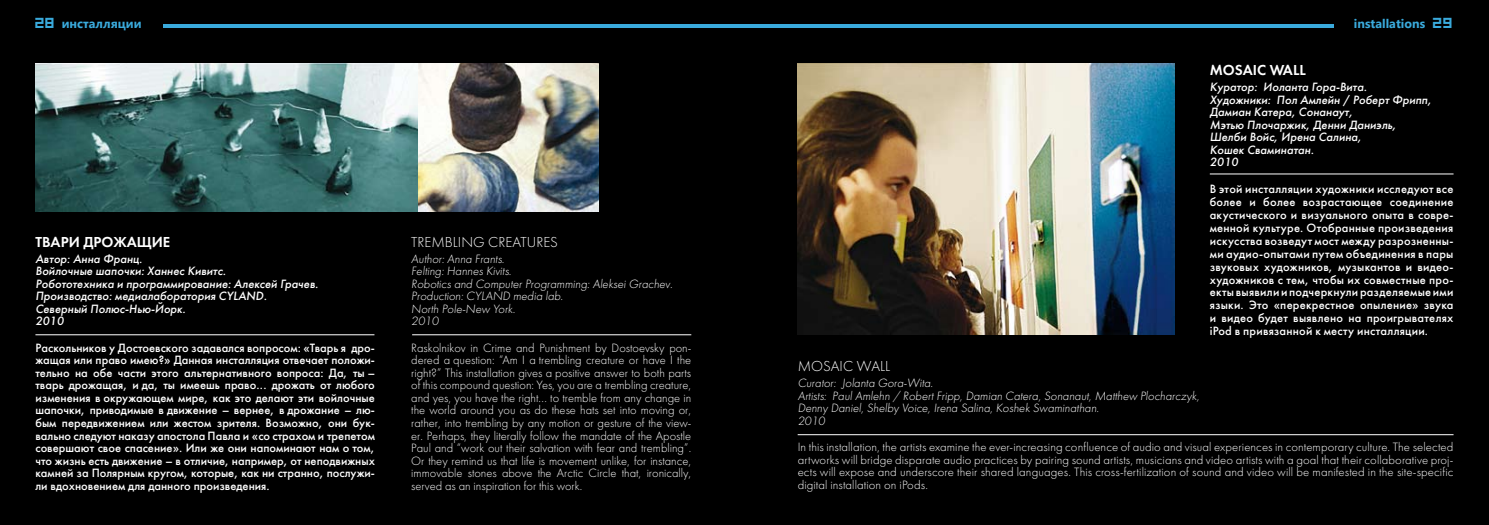
<style>
.page{position:relative;width:1489px;height:525px;background:#fff}
.page>*{position:absolute;margin:0;border:0;box-sizing:border-box;transform-origin:0 0}
.t1{font:15px "Futura Light C";color:#fff}
.t2{font:15px "Futura Demi C";color:#fff}
.t3{font:12.5px/12.5px "Futura Medium C";color:#fff;text-align:justify}
.t4{font:12.5px/12.5px "Futura Light C";color:#fff;text-align:justify}
.t5{font:italic 12.5px/12.5px "Futura Medium C";color:#fff}
.t6{font:italic 12.5px/12.5px "Futura Light C";color:#fff}
.t7{font:700 12.5px "Segoe UI";color:#3aaadc}
.s1{font-family:"hooge 05 55 Cyr 2";font-weight:400;font-size:16.25px}
</style>
<div class="page">
<div style="left:0;top:0;width:744px;height:524px;background:#000"></div>
<hr style="left:163px;top:24px;width:581px;height:4px;background:#3aaadc">
<div style="left:744px;top:0;width:744px;height:524px;background:#000"></div>
<hr style="left:744px;top:24px;width:589px;height:4px;background:#3aaadc">
<hr style="left:35px;top:334px;width:339px;height:1px;background:#fff">
<hr style="left:412px;top:334px;width:279px;height:1px;background:#fff">
<img style="left:35px;top:64px;width:563px;height:147px">
<hr style="left:797px;top:434px;width:656px;height:1px;background:#fff">
<hr style="left:1209px;top:174px;width:244px;height:1px;background:#fff">
<img style="left:797px;top:64px;width:377px;height:270px">
<p class="t7" style="left:35px;top:14px;width:108px"><span class="s1">28</span> инсталляции</p>
<p class="t7" style="left:1353px;top:14px;width:101px">installations <span class="s1">29</span></p>
<p class="t2" style="left:35px;top:232px;width:136px">ТВАРИ ДРОЖАЩИЕ</p>
<p class="t5" style="left:35px;top:252px;width:284px">Автор: Анна Франц.<br>Войлочные шапочки: Ханнес Кивитс.<br>Робототехника и программирование: Алексей Грачев.<br>Производство: медиалаборатория CYLAND.<br>Северный Полюс-Нью-Йорк.<br>2010</p>
<p class="t3" style="left:35px;top:341px;width:341px">Раскольников у Достоевского задавался вопросом: «Тварь я дро&shy;жащая или право имею?» Данная инсталляция отвечает положи&shy;тельно на обе части этого альтернативного вопроса: Да, ты – тварь дрожащая, и да, ты имеешь право... дрожать от любого изменения в окружающем мире, как это делают эти войлочные шапочки, приводимые в движение – вернее, в дрожание – лю&shy;бым передвижением или жестом зрителя. Возможно, они бук&shy;вально следуют наказу апостола Павла и «со страхом и трепетом совершают свое спасение». Или же они напоминают нам о том, что жизнь есть движение – в отличие, например, от неподвижных камней за Полярным кругом, которые, как ни странно, послужи&shy;ли вдохновением для данного произведения.</p>
<p class="t1" style="left:411px;top:233px;width:148px">TREMBLING CREATURES</p>
<p class="t6" style="left:411px;top:252px;width:263px">Author: Anna Frants.<br>Felting: Hannes Kivits.<br>Robotics and Computer Programming: Aleksei Grachev.<br>Production: CYLAND media lab.<br>North Pole-New York.<br>2010</p>
<p class="t4" style="left:411px;top:341px;width:281px">Raskolnikov in Crime and Punishment by Dostoevsky pon&shy;dered a question: “Am I a trembling creature or have I the right?” This installation gives a positive answer to both parts of this compound question: Yes, you are a trembling creature, and yes, you have the right... to tremble from any change in the world around you as do these hats set into moving or, rather, into trembling by any motion or gesture of the view&shy;er. Perhaps, they literally follow the mandate of the Apostle Paul and “work out their salvation with fear and trembling”.<br>Or they remind us that life is movement unlike, for instance, immovable stones above the Arctic Circle that, ironically, served as an inspiration for this work.</p>
<p class="t2" style="left:1209px;top:61px;width:97px">MOSAIC WALL</p>
<p class="t5" style="left:1209px;top:81px;width:223px">Куратор: Иоланта Гора-Вита.<br>Художники: Пол Амлейн / Роберт Фрипп,<br>Дамиан Катера, Сонанаут,<br>Мэтью Плочаржик, Денни Даниэль,<br>Шелби Войс, Ирена Салина,<br>Кошек Сваминатан.<br>2010</p>
<p class="t3" style="left:1209px;top:183px;width:245px;line-height:12.9px">В этой инсталляции художники исследуют все более и более возрастающее соединение акустического и визуального опыта в совре&shy;менной культуре. Отобранные произведения искусства возведут мост между разрозненны&shy;ми аудио-опытами путем объединения в пары звуковых художников, музыкантов и видео&shy;художников с тем, чтобы их совместные про&shy;екты выявили и подчеркнули разделяемые ими языки. Это «перекрестное опыление» звука и видео будет выявлено на проигрывателях iPod в привязанной к месту инсталляции.</p>
<p class="t1" style="left:797px;top:358px;width:94px">MOSAIC WALL</p>
<p class="t6" style="left:797px;top:377px;width:403px">Curator: Jolanta Gora-Wita.<br>Artists: Paul Amlehn / Robert Fripp, Damian Catera, Sonanaut, Matthew Plocharczyk, Denny Daniel, Shelby Voice, Irena Salina, Koshek Swaminathan.<br>2010</p>
<p class="t4" style="left:797px;top:441px;width:657px">In this installation, the artists examine the ever-increasing confluence of audio and visual experiences in contemporary culture. The selected artworks will bridge disparate audio practices by pairing sound artists, musicians and video artists with a goal that their collaborative proj&shy;ects will expose and underscore their shared languages. This cross-fertilization of sound and video will be manifested in the site-specific digital installation on iPods.</p>
</div>
